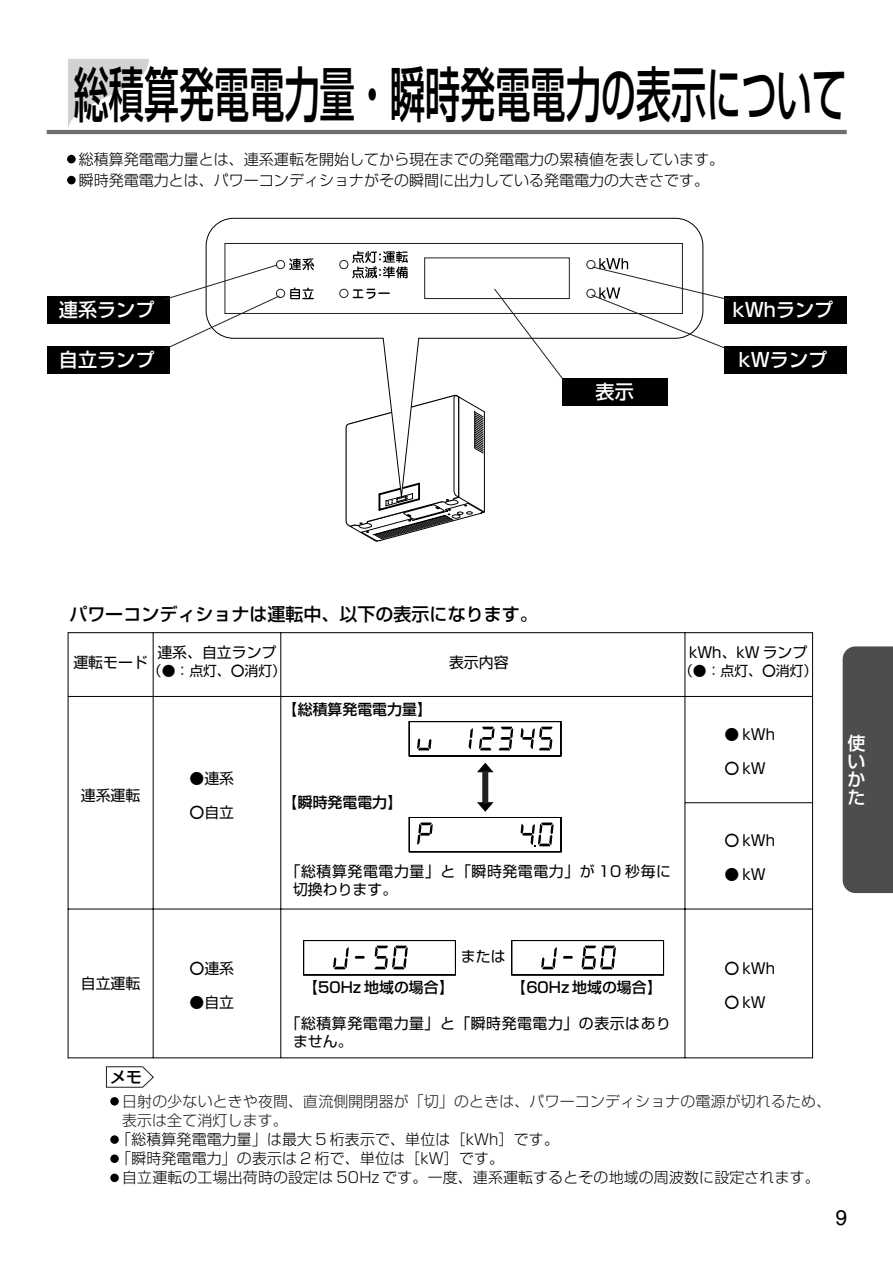
<style>
.page{position:relative;width:893px;height:1263px;background:#fff}
.page>*{position:absolute;margin:0;border:0;box-sizing:border-box;transform-origin:0 0}
.t1{font:500 59.55px "Shin Go";color:#000;scale:.59 1}
.t2{font:21.3px "Helvetica";color:#000}
.t3{font:500 19.2px "Shin Go";color:#fff}
.t4{font:500 18px "Shin Go";color:#000}
.t5{font:500 18px/18px "Shin Go";color:#fff;text-align:justify}
.t6{font:500 15.9px "Shin Go";color:#000}
.t7{font:300 15px "Shin Go";color:#000}
.t8{font:300 14.85px "Shin Go";letter-spacing:.015em;color:#000}
.t9{font:14.85px "Shin Go";color:#000}
.t10{font:300 14.85px/19.2px "Shin Go";letter-spacing:.015em;color:#231f20}
.t11{font:500 14.85px "Shin Go";color:#000}
.t12{font:14.85px/18px "Shin Go";letter-spacing:.04em;color:#000}
.t13{font:14.85px/18px "Shin Go";letter-spacing:.035em;color:#000}
.t14{font:13.8px "Shin Go";color:#000}
.s1{font-weight:500}
.s2{color:#000}
</style>
<div class="page">
<div style="left:842px;top:646px;width:50px;height:247px;background:#4d4d4d"></div>
<hr style="left:47px;top:130px;width:799px;height:4px;background:#6c6d70">
<svg style="left:68px;top:59px;width:81px;height:71px"></svg>
<svg style="left:106px;top:1066px;width:48px;height:22px"></svg>
<svg style="left:67px;top:632px;width:746px;height:427px"></svg>
<svg style="left:511px;top:940px;width:153px;height:36px"></svg>
<svg style="left:345px;top:503px;width:140px;height:39px"></svg>
<svg style="left:205px;top:218px;width:498px;height:285px"></svg>
<div style="left:724px;top:296px;width:122px;height:27px;background:#000"></div>
<div style="left:724px;top:346px;width:122px;height:27px;background:#000"></div>
<div style="left:48px;top:296px;width:122px;height:27px;background:#000"></div>
<div style="left:48px;top:346px;width:122px;height:27px;background:#000"></div>
<div style="left:562px;top:378px;width:105px;height:27px;background:#000"></div>
<svg style="left:163px;top:243px;width:567px;height:139px"></svg>
<h1 class="t1" style="left:74px;top:73px;width:1311px">総積算発電電力量・瞬時発電電力の表示について</h1>
<p class="t7" style="left:64px;top:153px;width:661px">●総積算発電電力量とは、連系運転を開始してから現在までの発電電力の累積値を表しています。</p>
<p class="t7" style="left:64px;top:174px;width:646px">●瞬時発電電力とは、パワーコンディショナがその瞬間に出力している発電電力の大きさです。</p>
<p class="t3" style="left:59px;top:303px;width:97px">連系ランプ</p>
<p class="t3" style="left:59px;top:353px;width:97px">自立ランプ</p>
<p class="t3" style="left:595px;top:384px;width:40px">表示</p>
<p class="t3" style="left:732px;top:303px;width:102px">kWhランプ</p>
<p class="t3" style="left:738px;top:353px;width:90px">kWランプ</p>
<p class="t4" style="left:69px;top:607px;width:470px">パワーコンディショナは運転中、以下の表示になります。</p>
<p class="t9" style="left:157px;top:647px;width:121px">連系、自立ランプ</p>
<p class="t14" style="left:148px;top:666px;width:140px">（●：点灯、<span class="s1">〇</span>消灯）</p>
<p class="t9" style="left:73px;top:657px;width:76px">運転モード</p>
<p class="t9" style="left:449px;top:657px;width:61px">表示内容</p>
<p class="t9" style="left:81px;top:790px;width:61px">連系運転</p>
<p class="t9" style="left:189px;top:773px;width:46px"><span class="s1">●</span>連系</p>
<p class="t9" style="left:189px;top:807px;width:46px"><span class="s1">〇</span>自立</p>
<p class="t11" style="left:283px;top:704px;width:150px">【総積算発電電力量】</p>
<p class="t11" style="left:283px;top:797px;width:121px">【瞬時発電電力】</p>
<p class="t12" style="left:293px;top:865px;width:379px;text-indent:-7px">「総積算発電電力量」と「瞬時発電電力」が 10 秒毎に切換わります。</p>
<p class="t9" style="left:689px;top:647px;width:120px">kWh、kW ランプ</p>
<p class="t14" style="left:679px;top:666px;width:140px">（●：点灯、<span class="s1">〇</span>消灯）</p>
<p class="t9" style="left:724px;top:729px;width:52px"><span class="s1">●</span> kWh</p>
<p class="t9" style="left:724px;top:763px;width:43px"><span class="s1">〇</span>kW</p>
<p class="t9" style="left:724px;top:835px;width:52px"><span class="s1">〇</span> kWh</p>
<p class="t9" style="left:724px;top:869px;width:43px"><span class="s1">●</span>kW</p>
<p class="t5" style="left:847px;top:736px;width:19px">使いかた</p>
<p class="t9" style="left:81px;top:978px;width:61px">自立運転</p>
<p class="t9" style="left:189px;top:962px;width:46px"><span class="s1">〇</span>連系</p>
<p class="t9" style="left:189px;top:997px;width:46px"><span class="s1">●</span>自立</p>
<p class="t9" style="left:461px;top:951px;width:46px">または</p>
<p class="t11" style="left:303px;top:982px;width:152px">【50Hz 地域の場合】</p>
<p class="t11" style="left:511px;top:982px;width:152px">【60Hz 地域の場合】</p>
<p class="t13" style="left:293px;top:1016px;width:379px;text-indent:-7px">「総積算発電電力量」と「瞬時発電電力」の表示はありません。</p>
<p class="t9" style="left:724px;top:962px;width:52px"><span class="s1">〇</span> kWh</p>
<p class="t9" style="left:724px;top:997px;width:43px"><span class="s1">〇</span>kW</p>
<p class="t6" style="left:110px;top:1071px;width:33px">メモ</p>
<p class="t10" style="left:122px;top:1094px;width:710px;text-indent:-15px"><span class="s2">●</span>日射の少ないときや夜間、直流側開閉器が「切」のときは、パワーコンディショナの電源が切れるため、表示は全て消灯します。</p>
<p class="t8" style="left:107px;top:1134px;width:453px">●「総積算発電電力量」は最大 5 桁表示で、単位は［kWh］です。</p>
<p class="t8" style="left:107px;top:1153px;width:398px">●「瞬時発電電力」の表示は 2 桁で、単位は［kW］です。</p>
<p class="t8" style="left:107px;top:1172px;width:714px">●自立運転の工場出荷時の設定は 50Hz です。一度、連系運転するとその地域の周波数に設定されます。</p>
<h2 class="t2" style="left:835px;top:1209px;width:13px">9</h2>
</div>
